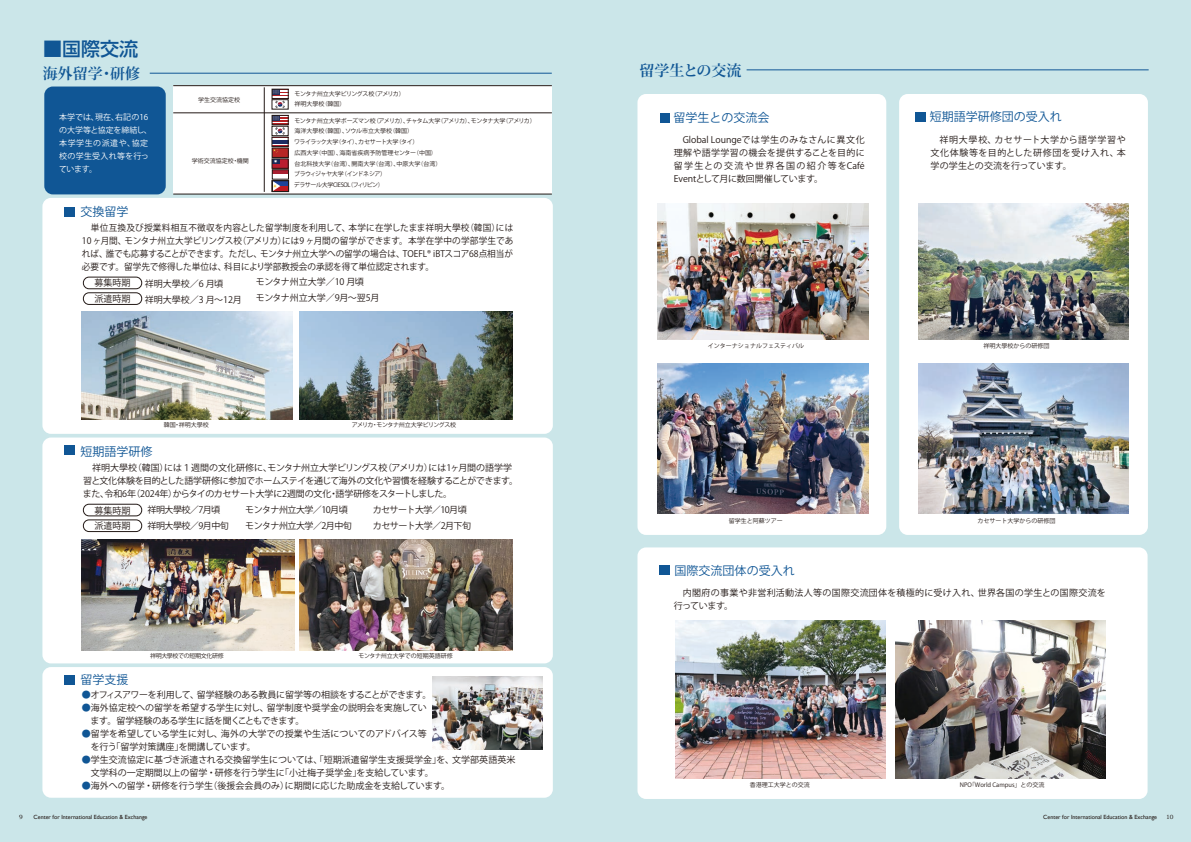
<style>
.page{position:relative;width:1191px;height:842px;background:#cbe6e9}
.page>*{position:absolute;margin:0;border:0;box-sizing:border-box;transform-origin:0 0}
.t1{font:500 19px "UD Shin Go Pro";color:#105695}
.t2{font:700 15px "Koz Min Pr 6 N";color:#105695}
.t3{font:12px "Koz Go Pr 6 N";color:#105695}
.t4{font:9px/13px "Koz Go Pro";letter-spacing:-.01em;color:#231916}
.t5{font:9px/13px "Koz Go Pro";letter-spacing:-.01em;color:#231916;text-align:justify;scale:.96 1}
.t6{font:9px "Koz Go Pro";letter-spacing:-.06em;color:#231916}
.t7{font:9px/13px "Koz Go Pro";letter-spacing:.035em;color:#231916}
.t8{font:9px "Koz Go Pro";letter-spacing:-.03em;color:#231916}
.t9{font:8px/13px "Koz Go Pro";letter-spacing:.005em;color:#fff}
.t10{font:6px/10.7px "Koz Go Pr 6 N";letter-spacing:-.04em;color:#231916}
.t11{font:6px "Koz Go Pr 6 N";color:#231916}
.t12{font:6px "Gill Sans";color:#231916}
.t13{font:6px/10.5px "Koz Go Pr 6 N";letter-spacing:-.03em;color:#231916}
.t14{font:6px "Koz Go Pr 6 N";letter-spacing:-.07em;color:#231916}
.t15{font:6px "Koz Go Pr 6 N";letter-spacing:-.06em;color:#231916}
.t16{font:6px "Bookman Old Style";color:#231916}
.s1{color:#105695}
</style>
<div class="page">
<div style="left:173px;top:86px;width:379px;height:108px;background:#fff"></div>
<div style="left:637px;top:547px;width:510px;height:252px;background:#fff;border-radius:9px"></div>
<div style="left:899px;top:94px;width:249px;height:441px;background:#fff;border-radius:9px"></div>
<div style="left:637px;top:94px;width:249px;height:441px;background:#fff;border-radius:9px"></div>
<div style="left:42px;top:198px;width:511px;height:236px;background:#fff;border-radius:9px"></div>
<div style="left:42px;top:437px;width:511px;height:226px;background:#fff;border-radius:9px"></div>
<div style="left:42px;top:667px;width:511px;height:131px;background:#fff;border-radius:9px"></div>
<div style="left:44px;top:87px;width:122px;height:107px;background:#105695;border-radius:9px"></div>
<img style="left:658px;top:204px;width:210px;height:135px">
<img style="left:658px;top:364px;width:210px;height:150px">
<img style="left:918px;top:204px;width:211px;height:135px">
<img style="left:918px;top:364px;width:211px;height:150px">
<img style="left:675px;top:621px;width:210px;height:157px">
<img style="left:895px;top:621px;width:210px;height:157px">
<img style="left:299px;top:312px;width:214px;height:107px">
<img style="left:81px;top:312px;width:211px;height:107px">
<img style="left:81px;top:539px;width:214px;height:111px">
<img style="left:299px;top:539px;width:214px;height:111px">
<img style="left:433px;top:676px;width:109px;height:74px">
<hr style="left:746px;top:70px;width:402px;height:1px;background:#105695">
<hr style="left:150px;top:73px;width:402px;height:1px;background:#105695">
<div style="left:915px;top:112px;width:10px;height:10px;background:#105695"></div>
<div style="left:659px;top:565px;width:10px;height:10px;background:#105695"></div>
<div style="left:660px;top:113px;width:9px;height:10px;background:#105695"></div>
<div style="left:65px;top:207px;width:10px;height:10px;background:#105695"></div>
<div style="left:65px;top:446px;width:10px;height:9px;background:#105695"></div>
<div style="left:65px;top:675px;width:10px;height:10px;background:#105695"></div>
<hr style="left:173px;top:85px;width:379px;height:1px;background:#231916">
<hr style="left:173px;top:194px;width:379px;height:1px;background:#231916">
<hr style="left:173px;top:113px;width:379px;height:1px;background:#231916">
<hr style="left:264px;top:87px;width:1px;height:105px;background:#231916">
<div style="left:83px;top:277px;width:59px;height:12px;border:1px solid #231916;border-radius:6px"></div>
<div style="left:83px;top:292px;width:59px;height:13px;border:1px solid #231916;border-radius:6px"></div>
<div style="left:83px;top:504px;width:59px;height:12px;border:1px solid #231916;border-radius:6px"></div>
<div style="left:83px;top:520px;width:59px;height:12px;border:1px solid #231916;border-radius:6px"></div>
<hr style="left:272px;top:170px;width:16px;height:4px;background:#a82031">
<div style="left:272px;top:170px;width:17px;height:9px;border:1px solid #231916"></div>
<div style="left:272px;top:159px;width:16px;height:9px;background:#ba1d30"></div>
<svg style="left:274px;top:161px;width:5px;height:3px"></svg>
<div style="left:272px;top:159px;width:16px;height:9px;border:1px solid #231916"></div>
<div style="left:272px;top:148px;width:16px;height:9px;background:#b72625"></div>
<div style="left:272px;top:148px;width:16px;height:10px;border:1px solid #231916"></div>
<div style="left:272px;top:139px;width:16px;height:6px;background:#1d2c63"></div>
<div style="left:272px;top:137px;width:16px;height:10px;border:1px solid #231916"></div>
<div style="left:272px;top:126px;width:16px;height:10px;border:1px solid #231916"></div>
<svg style="left:272px;top:117px;width:16px;height:18px"></svg>
<div style="left:272px;top:115px;width:16px;height:10px;border:1px solid #231916"></div>
<svg style="left:272px;top:89px;width:16px;height:18px"></svg>
<svg style="left:272px;top:180px;width:17px;height:12px"></svg>
<h1 class="t1" style="left:43px;top:34px;width:96px">■国際交流</h1>
<h2 class="t2" style="left:43px;top:65px;width:99px">海外留学・研修</h2>
<h2 class="t2" style="left:639px;top:62px;width:103px">留学生との交流</h2>
<p class="t13" style="left:294px;top:88px;width:112px">モンタナ州立大学ビリングス校（アメリカ）祥明大學校（韓国）</p>
<p class="t10" style="left:294px;top:115px;width:243px">モンタナ州立大学ボーズマン校（アメリカ）、チャタム大学（アメリカ）、モンタナ大学（アメリカ）海洋大學校（韓国）、ソウル市立大學校（韓国）<br>ワライラック大学（タイ）、カセサート大学（タイ）<br>広西大学（中国）、海南省疾病予防管理センター（中国）<br>台北科技大学（台湾）、開南大学（台湾）、中原大学（台湾）<br>ブラウィジャヤ大学（インドネシア）<br>デラサール大学CIESOL（フィリピン）</p>
<p class="t5" style="left:82px;top:221px;width:451px;text-indent:9px">単位互換及び授業料相互不徴収を内容とした留学制度を利用して、本学に在学したまま祥明大學校（韓国）には10 ヶ月間、モンタナ州立大学ビリングス校（アメリカ）には9 ヶ月間の留学ができます。本学在学中の学部学生であれば、誰でも応募することができます。ただし、モンタナ州立大学への留学の場合は、TOEFL® iBTスコア68点相当が必要です。留学先で修得した単位は、科目により学部教授会の承認を得て単位認定されます。</p>
<p class="t4" style="left:94px;top:277px;width:37px">募集時期</p>
<p class="t4" style="left:145px;top:277px;width:80px">祥明大學校／6 月頃</p>
<p class="t8" style="left:247px;top:276px;width:118px">　モンタナ州立大学／10 月頃</p>
<p class="t4" style="left:94px;top:293px;width:37px">派遣時期</p>
<p class="t4" style="left:145px;top:291px;width:236px">祥明大學校／3 月～12月 　モンタナ州立大学／9月～翌5月</p>
<p class="t11" style="left:198px;top:96px;width:43px">学生交流協定校</p>
<p class="t9" style="left:59px;top:111px;width:94px">本学では、現在、右記の16の大学等と協定を締結し、本学学生の派遣や、協定校の学生受入れ等を行っています。</p>
<p class="t11" style="left:192px;top:157px;width:58px">学術交流協定校・機関</p>
<h3 class="t3" style="left:80px;top:205px;width:49px">交換留学</h3>
<h3 class="t3" style="left:80px;top:444px;width:73px">短期語学研修</h3>
<p class="t11" style="left:164px;top:422px;width:46px">韓国・祥明大學校</p>
<p class="t14" style="left:352px;top:422px;width:106px">アメリカ・モンタナ州立大学ビリングス校</p>
<p class="t4" style="left:83px;top:461px;width:437px">　祥明大學校（韓国）には１週間の文化研修に、モンタナ州立大学ビリングス校（アメリカ）には1ヶ月間の語学学習と文化体験を目的とした語学研修に参加でホームステイを通じて海外の文化や習慣を経験することができます。また、令和6年（2024年）からタイのカセサート大学に2週間の文化・語学研修をスタートしました。</p>
<p class="t4" style="left:94px;top:504px;width:37px">募集時期</p>
<p class="t6" style="left:148px;top:504px;width:329px">祥明大學校／7月頃　　　モンタナ州立大学／10月頃　　　カセサート大学／10月頃　</p>
<p class="t4" style="left:94px;top:520px;width:37px">派遣時期</p>
<p class="t6" style="left:148px;top:520px;width:325px">祥明大學校／9月中旬　　モンタナ州立大学／2月中旬　　 カセサート大学／2月下旬</p>
<h3 class="t3" style="left:80px;top:673px;width:49px">留学支援</h3>
<p class="t15" style="left:150px;top:652px;width:75px">祥明大學校での短期文化研修</p>
<p class="t11" style="left:358px;top:652px;width:96px">モンタナ州立大学での短期英語研修</p>
<p class="t4" style="left:82px;top:688px;width:351px"><span class="s1">●</span>オフィスアワーを利用して、留学経験のある教員に留学等の相談をすることができます。</p>
<p class="t4" style="left:90px;top:701px;width:338px;text-indent:-9px"><span class="s1">●</span>海外協定校への留学を希望する学生に対し、留学制度や奨学金の説明会を実施しています。留学経験のある学生に話を聞くこともできます。</p>
<p class="t4" style="left:91px;top:727px;width:338px;text-indent:-9px"><span class="s1">●</span>留学を希望している学生に対し、海外の大学での授業や生活についてのアドバイス等を行う「留学対策講座」を開講しています。</p>
<p class="t4" style="left:91px;top:753px;width:426px;text-indent:-9px"><span class="s1">●</span>学生交流協定に基づき派遣される交換留学生については、「短期派遣留学生支援奨学金」を、文学部英語英米文学科の一定期間以上の留学・研修を行う学生に「小辻梅子奨学金」を支給しています。</p>
<p class="t4" style="left:82px;top:779px;width:370px"><span class="s1">●</span>海外への留学・研修を行う学生（後援会会員のみ）に期間に応じた助成金を支給しています。</p>
<h3 class="t3" style="left:673px;top:111px;width:97px">留学生との交流会</h3>
<h3 class="t3" style="left:929px;top:110px;width:133px">短期語学研修団の受入れ</h3>
<p class="t4" style="left:673px;top:134px;width:193px;text-align:justify;text-indent:9px">Global Loungeでは学生のみなさんに異文化理解や語学学習の機会を提供することを目的に留学生との交流や世界各国の紹介等をCafé Eventとして月に数回開催しています。</p>
<p class="t11" style="left:708px;top:343px;width:97px">インターナショナルフェスティバル</p>
<p class="t4" style="left:930px;top:133px;width:197px;text-align:justify;text-indent:9px">祥明大學校、カセサート大学から語学学習や文化体験等を目的とした研修団を受け入れ、本学の学生との交流を行っています。</p>
<p class="t11" style="left:983px;top:343px;width:67px">祥明大學校からの研修団</p>
<p class="t11" style="left:729px;top:518px;width:55px">留学生と阿蘇ツアー</p>
<h3 class="t3" style="left:674px;top:564px;width:121px">国際交流団体の受入れ</h3>
<p class="t11" style="left:977px;top:518px;width:79px">カセサート大学からの研修団</p>
<p class="t7" style="left:674px;top:586px;width:433px;text-indent:9px">内閣府の事業や非営利活動法人等の国際交流団体を積極的に受け入れ、世界各国の学生との国際交流を行っています。</p>
<p class="t11" style="left:749px;top:782px;width:61px">香港理工大学との交流</p>
<p class="t11" style="left:959px;top:782px;width:86px">NPO「World Campus」との交流</p>
<p class="t16" style="left:19px;top:813px;width:5px">9</p>
<p class="t12" style="left:34px;top:813px;width:115px">Center for International Education &amp; Exchange</p>
<p class="t12" style="left:1043px;top:813px;width:115px">Center for International Education &amp; Exchange</p>
<p class="t16" style="left:1166px;top:813px;width:9px">10</p>
</div>
